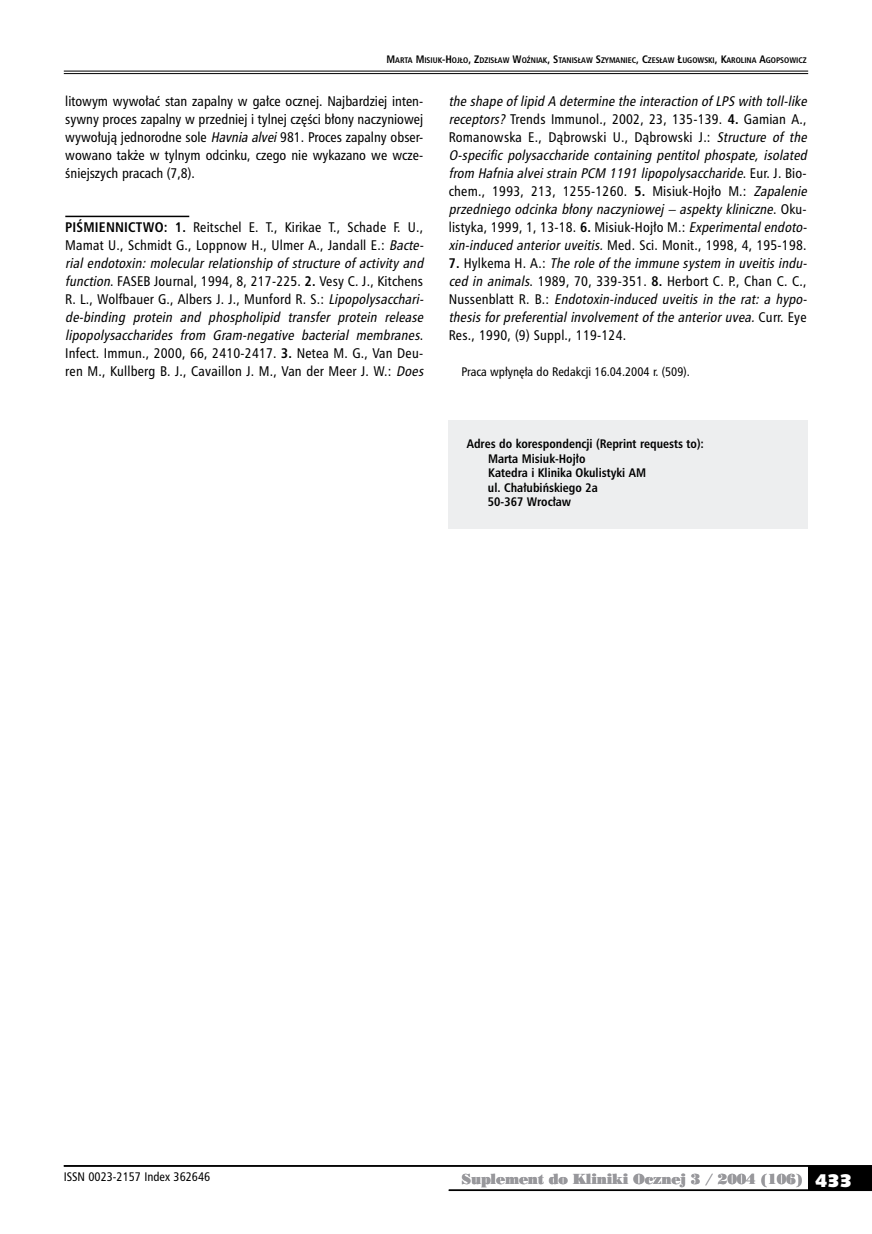
<style>
.page{position:relative;width:872px;height:1234px;background:#fff}
.page>*{position:absolute;margin:0;border:0;box-sizing:border-box;transform-origin:0 0}
.t1{font:italic 13.5px/18px "Humnst 777 Cn PL";color:#000}
.t2{font:13.5px/18px "Humnst 777 Cn PL";letter-spacing:.015em;color:#000;text-align:justify}
.t3{font:13.5px "Poster Bodoni PL";letter-spacing:-.015em;color:#98989c}
.t4{font:700 12px/14.4px "Humnst 777 Cn PL";color:#000}
.t5{font:12px "Humnst 777 Cn PL";color:#000}
.t6{font:700 7.8px "Humnst 777 Cn PL";color:#000}
.s1{font-size:10.5px}
.s2{font-size:7.5px}
.s3{font-style:italic}
.s4{font-weight:700}
.s5{font-style:normal}
.s6{font-weight:700;font-style:normal}
.s7{font-family:"Humanst 531 U Blk PL";font-size:18px;color:#fff}
</style>
<div class="page">
<hr style="left:64px;top:71px;width:744px;height:1px;background:#000">
<hr style="left:64px;top:73px;width:744px;height:1px;background:#000">
<div style="left:808px;top:1165px;width:64px;height:25px;background:#000"></div>
<hr style="left:64px;top:1164px;width:808px;height:2px;background:#000">
<hr style="left:449px;top:1189px;width:423px;height:1px;background:#000">
<hr style="left:65px;top:216px;width:124px;height:1px;background:#000">
<div style="left:449px;top:420px;width:359px;height:108px;background:#edeeef"></div>
<p class="t6" style="left:386px;top:55px;width:421px"><span class="s1">M</span>ARTA <span class="s1">M</span>ISIUK<span class="s1">-H</span>OJ<span class="s2">Ł</span>O<span class="s1">, Z</span>DZIS<span class="s2">Ł</span>AW <span class="s1">W</span>OŹNIAK<span class="s1">, S</span>TANIS<span class="s2">Ł</span>AW <span class="s1">S</span>ZYMANIEC<span class="s1">, C</span>ZES<span class="s2">Ł</span>AW <span class="s1">Ł</span>UGOWSKI<span class="s1">, K</span>AROLINA <span class="s1">A</span>GOPSOWICZ</p>
<p class="t2" style="left:65px;top:92px;width:359px">litowym wywołać stan zapalny w gałce ocznej. Najbardziej inten&shy;sywny proces zapalny w przedniej i tylnej części błony naczyniowej wywołują jednorodne sole <span class="s3">Havnia alvei</span>981. Proces zapalny obser&shy;wowano także w tylnym odcinku, czego nie wykazano we wcze&shy;śniejszych pracach (7,8).</p>
<p class="t2" style="left:65px;top:218px;width:363px;text-align:left"><span class="s4">PI-ŚMIEN-NIC-TWO: 1.</span> Reitschel E. T., Kirikae T., Schade F. U., Mamat U., Schmidt G., Loppnow H., Ulmer A., Jandall E.: <span class="s3">Bacte&shy;rial endotoxin: molecular relationship of structure of activity and function</span>. FASEB Journal, 1994, 8, 217-225. <span class="s4">2.</span> Vesy C. J., Kitchens R. L., Wolfbauer G., Albers J. J., Munford R. S.: <span class="s3">Lipopolysacchari&shy;de-binding protein and phospholipid transfer protein release lipopolysaccharides from Gram-negative bacterial membranes</span>.<br>Infect. Immun., 2000, 66, 2410-2417. <span class="s4">3.</span> Netea M. G., Van Deu&shy;ren M., Kullberg B. J., Cavaillon J. M., Van der Meer J. W.: <span class="s3">Does</span></p>
<p class="t1" style="left:449px;top:92px;width:363px">the shape oflipid A determine the interaction ofLPS with toll-like receptors? <span class="s5">Trends Immunol., 2002, 23, 135-139.</span> <span class="s6">4.</span> <span class="s5">Gamian A., Romanowska E., Dąbrowski U., Dąbrowski J.:</span> Structure of the O-specific polysaccharide containing pentitol phospate, isolated from Hafnia alveistrain PCM 1191 lipopolysaccharide<span class="s5">. E u r. J . B i o - chem., 1993, 213, 1255-1260.</span> <span class="s6">5.</span> <span class="s5">Misiuk-Hojło M.:</span> Zapalenie przedniego odcinka błony naczyniowej – aspekty kliniczne<span class="s5">. O k u - listyka, 1999, 1, 13-18.</span> <span class="s6">6.</span> <span class="s5">Misiuk-Hojło M.:</span> Experimentalendoto&shy;xin-induced anterior uveitis. <span class="s5">Med. Sci. Monit., 1998, 4, 195-198.<br></span><span class="s6">7 .</span> <span class="s5">H y l k e m a H . A . :</span> The role ofthe immune system in uveitisindu&shy;ced in animals<span class="s5">. 1989, 70, 339-351.</span> <span class="s6">8.</span> <span class="s5">Herbort C. P., Chan C. C., N u s s e n b l a t t R . B . :</span> Endotoxin-induced uveitis in the rat: a hypo&shy;thesisforpreferentialinvolvementofthe anterioruvea.<span class="s5">C u r r. E y e Res., 1990, (9) Suppl., 119-124.</span></p>
<p class="t5" style="left:461px;top:364px;width:230px">Praca wpłynęła do Redakcji 16.04.2004 r. (509).</p>
<p class="t4" style="left:488px;top:436px;width:217px;text-indent:-21px">Ad-res do ko-re-spon-den-cji (Re-print re-qu-ests to):<br>Mar-ta Mi-siu-k-Ho-jło<br>Ka-te-dra i Kli-ni-ka Oku-li-sty-ki AM<br>ul. Cha-łu-biń-skie-go 2a<br>50-367 Wro-cław</p>
<p class="t5" style="left:64px;top:1168px;width:148px">ISSN 0023-2157 Index 362646</p>
<p class="t3" style="left:461px;top:1169px;width:392px">Suplement do Kliniki Ocznej 3 / 2004 (106) <span class="s7">433</span></p>
</div>
